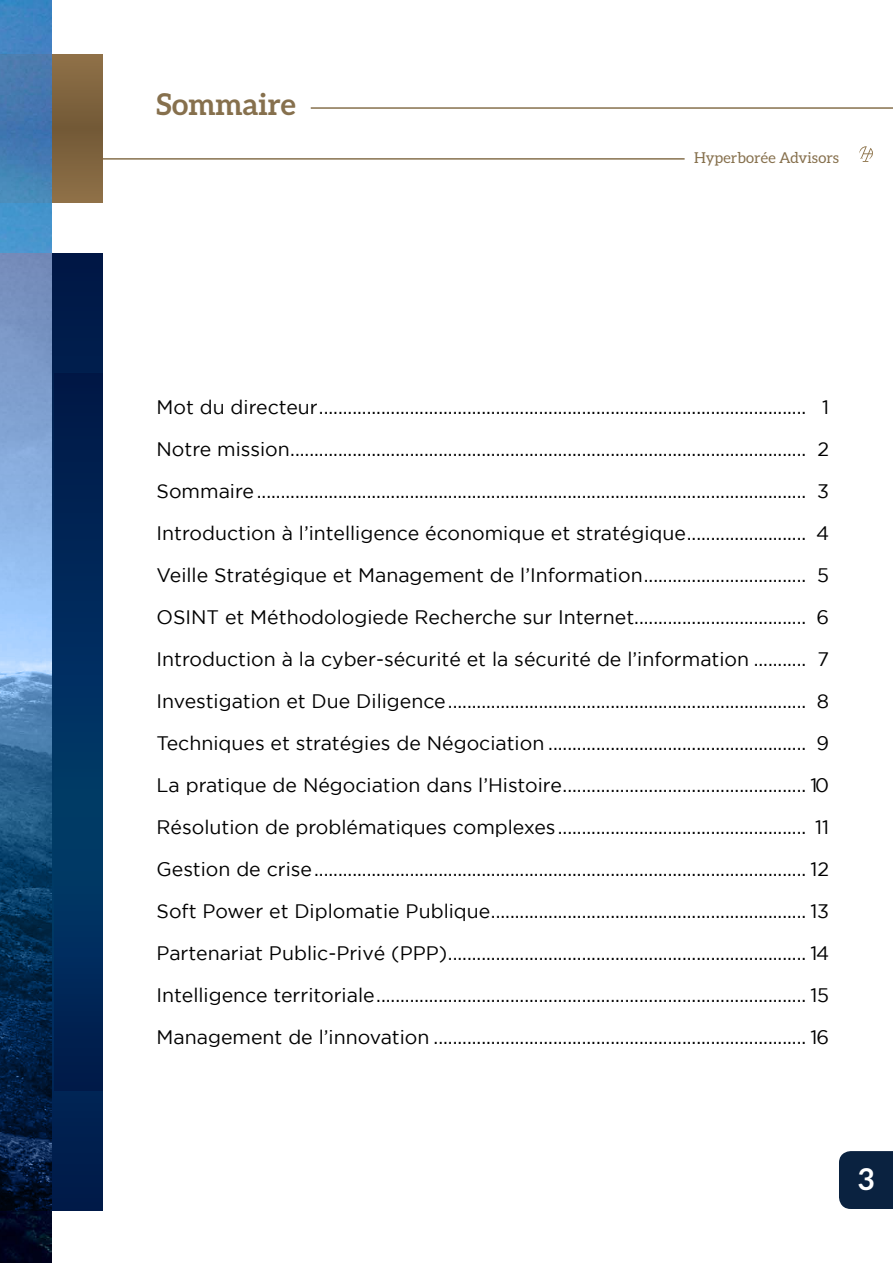
<style>
.page{position:relative;width:893px;height:1263px;background:#fff}
.page>*{position:absolute;margin:0;border:0;box-sizing:border-box;transform-origin:0 0}
.t1{font:700 30px "Aleo";color:#86704d}
.t2{font:700 30px "Aleo";color:#fff}
.t3{font:19.5px/42px "Gotham";color:#000;text-align:justify}
.t4{font:15px "Aleo";color:#86704d}
</style>
<div class="page">
<img style="left:0;top:0;width:51px;height:1263px">
<hr style="left:102px;top:158px;width:583px;height:2px;background:#86704d">
<svg style="left:0;top:54px;width:102px;height:149px;background:#61717c"></svg>
<hr style="left:311px;top:107px;width:582px;height:2px;background:#86704d">
<svg style="left:859px;top:146px;width:14px;height:16px"></svg>
<svg style="left:0;top:254px;width:102px;height:956px;background:#3b608c"></svg>
<svg style="left:54px;top:373px;width:48px;height:718px;background:#002a59"></svg>
<div style="left:839px;top:1151px;width:54px;height:58px;background:#0a2240"></div>
<h1 class="t1" style="left:157px;top:87px;width:141px">Sommaire</h1>
<p class="t4" style="left:694px;top:150px;width:146px">Hyperborée Advisors</p>
<p class="t3" style="left:157px;top:386px;width:674px">Mot du directeur...................................................................................................... 1<br>Notre mission............................................................................................................ 2<br>Sommaire................................................................................................................... 3<br>Introduction à l’intelligence économique et stratégique......................... 4<br>Veille Stratégique et Management de l’Information.................................. 5<br>OSINT et Méthodologiede Recherche sur Internet.................................... 6<br>Introduction à la cyber-sécurité et la sécurité de l’information ........... 7<br>Investigation et Due Diligence........................................................................... 8<br>Techniques et stratégies de Négociation ...................................................... 9<br>La pratique de Négociation dans l’Histoire................................................... 10<br>Résolution de problématiques complexes.................................................... 11<br>Gestion de crise....................................................................................................... 12<br>Soft Power et Diplomatie Publique.................................................................. 13<br>Partenariat Public-Privé (PPP)........................................................................... 14<br>Intelligence territoriale.......................................................................................... 15<br>Management de l’innovation .............................................................................. 16</p>
<h1 class="t2" style="left:858px;top:1162px;width:17px">3</h1>
</div>
